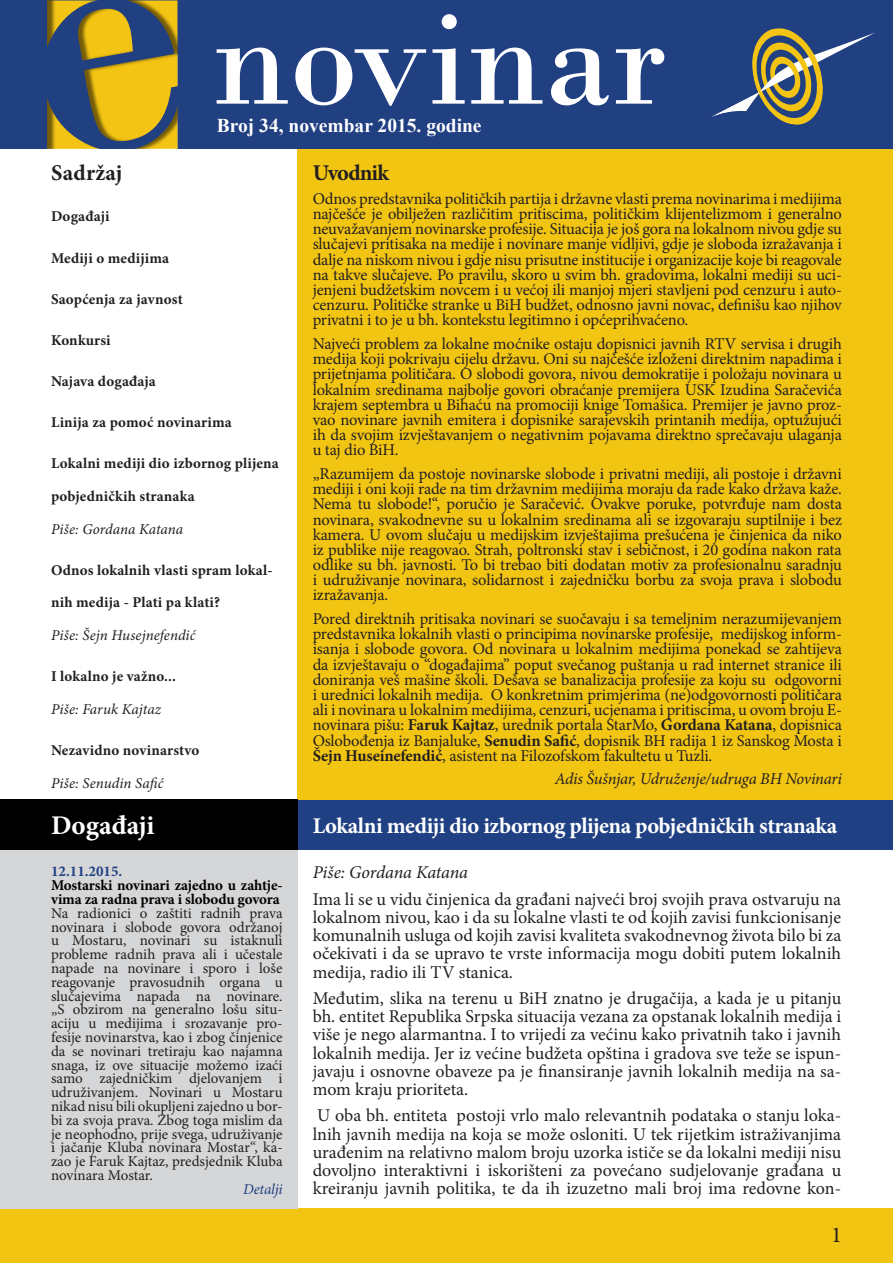
<style>
.page{position:relative;width:893px;height:1263px;background:#fff}
.page>*{position:absolute;margin:0;border:0;box-sizing:border-box;transform-origin:0 0}
.t1{font:700 27px "Minion Pro";color:#fff}
.t2{font:700 22.5px "Minion Pro";letter-spacing:-.02em;color:#fff}
.t3{font:700 22.5px "Minion Pro";letter-spacing:-.04em;color:#231f20}
.t4{font:700 22.5px "Minion Pro";letter-spacing:.01em;color:#231f20}
.t5{font:22.5px "Minion Pro";color:#231f20}
.t6{font:700 19.5px "Times New Roman";color:#fff}
.t7{font:18px/18.1px "Minion Pro";color:#231f20;text-align:justify}
.t8{font:italic 18px "Minion Pro";letter-spacing:-.01em;color:#231f20}
.t9{font:16.5px/15.1px "Minion Pro";letter-spacing:-.01em;color:#231f20;text-align:justify}
.t10{font:italic 16.5px "Minion Pro";letter-spacing:-.02em;color:#231f20}
.t11{font:15px/13.8px "Minion Pro";color:#231f20;text-align:justify}
.t12{font:700 15px/32.7px "Minion Pro";letter-spacing:.01em;color:#231f20}
.t13{font:italic 15px "Minion Pro";letter-spacing:.005em;color:#231f20}
.t14{font:700 15px/13.8px "Minion Pro";letter-spacing:-.01em;color:#000}
.t15{font:700 15px "Minion Pro";color:#1f4082}
.t16{font:italic 15px "Minion Pro";letter-spacing:-.01em;color:#1f4082}
.s1{font-weight:700}
</style>
<div class="page">
<div style="left:0;top:1209px;width:893px;height:54px;background:#f3c513"></div>
<div style="left:0;top:799px;width:893px;height:51px;background:#1f4082"></div>
<svg style="left:47px;top:0;width:131px;height:149px;background:#8e8241"></svg>
<div style="left:0;top:0;width:47px;height:149px;background:#214082"></div>
<div style="left:178px;top:0;width:715px;height:149px;background:#214082"></div>
<svg style="left:711px;top:28px;width:163px;height:97px"></svg>
<svg style="left:217px;top:48px;width:71px;height:56px"></svg>
<svg style="left:295px;top:48px;width:131px;height:58px"></svg>
<svg style="left:432px;top:14px;width:33px;height:90px"></svg>
<svg style="left:471px;top:48px;width:71px;height:56px"></svg>
<svg style="left:551px;top:48px;width:58px;height:57px"></svg>
<svg style="left:616px;top:48px;width:48px;height:56px"></svg>
<div style="left:298px;top:149px;width:595px;height:650px;background:#f3c513"></div>
<div style="left:0;top:799px;width:298px;height:51px;background:#000"></div>
<div style="left:0;top:850px;width:298px;height:359px;background:#d5d6d8"></div>
<p class="t6" style="left:217px;top:112px;width:266px">Broj 34, novembar 2015. godine</p>
<h2 class="t4" style="left:51px;top:157px;width:73px">Sadržaj</h2>
<p class="t12" style="left:51px;top:200px;width:60px">Događaji</p>
<p class="t12" style="left:51px;top:241px;width:120px">Mediji o medijima</p>
<p class="t12" style="left:51px;top:282px;width:133px">Saopćenja za javnost</p>
<p class="t12" style="left:51px;top:323px;width:61px">Konkursi</p>
<p class="t12" style="left:51px;top:365px;width:106px">Najava događaja</p>
<p class="t12" style="left:51px;top:406px;width:182px">Linija za pomoć novinarima</p>
<p class="t12" style="left:51px;top:447px;width:229px">Lokalni mediji dio izbornog plijena pobjedničkih stranaka</p>
<p class="t13" style="left:51px;top:519px;width:134px">Piše: Gordana Katana</p>
<p class="t12" style="left:51px;top:553px;width:223px">Odnos lokalnih vlasti spram lokal&shy;nih medija - Plati pa klati?</p>
<p class="t13" style="left:51px;top:625px;width:146px">Piše: Šejn Husejnefendić</p>
<p class="t12" style="left:51px;top:660px;width:126px">I lokalno je važno...</p>
<p class="t13" style="left:51px;top:699px;width:112px">Piše: Faruk Kajtaz</p>
<p class="t12" style="left:51px;top:734px;width:150px">Nezavidno novinarstvo</p>
<p class="t13" style="left:51px;top:773px;width:114px">Piše: Senudin Safić</p>
<h1 class="t1" style="left:51px;top:806px;width:105px">Događaji</h1>
<p class="t15" style="left:51px;top:861px;width:73px">12.11.2015.</p>
<p class="t14" style="left:51px;top:878px;width:233px">Mostarski novinari zajedno u zahtje&shy;vima za radna prava i slobodu govora</p>
<p class="t11" style="left:51px;top:906px;width:233px">Na radionici o zaštiti radnih prava novinara i slobode govora održanoj u Mostaru, novinari su istaknuli probleme radnih prava ali i učestale napade na novinare i sporo i loše reagovanje pravosudnih organa u slučajevima napada na novinare. „S obzirom na generalno lošu situ&shy;aciju u medijima i srozavanje pro&shy;fesije novinarstva, kao i zbog činjenice da se novinari tretiraju kao najamna snaga, iz ove situacije možemo izaći samo zajedničkim djelovanjem i udruživanjem. Novinari u Mostaru nikad nisu bili okupljeni zajedno u bor&shy;bi za svoja prava. Zbog toga mislim da je neophodno, prije svega, udruživanje i jačanje Kluba novinara Mostar“, ka&shy;zao je Faruk Kajtaz, predsjednik Kluba novinara Mostar.</p>
<p class="t16" style="left:243px;top:1179px;width:41px">Detalji</p>
<h2 class="t3" style="left:313px;top:157px;width:78px">Uvodnik</h2>
<p class="t9" style="left:313px;top:191px;width:531px">Odnos predstavnika političkih partija i državne vlasti prema novinarima i medijima najčešće je obilježen različitim pritiscima, političkim klijentelizmom i generalno neuvažavanjem novinarske profesije. Situacija je još gora na lokalnom nivou gdje su slučajevi pritisaka na medije i novinare manje vidljivi, gdje je sloboda izražavanja i dalje na niskom nivou i gdje nisu prisutne institucije i organizacije koje bi reagovale na takve slučajeve. Po pravilu, skoro u svim bh. gradovima, lokalni mediji su uci&shy;jenjeni budžetskim novcem i u većoj ili manjoj mjeri stavljeni pod cenzuru i auto&shy;cenzuru. Političke stranke u BiH budžet, odnosno javni novac, definišu kao njihov privatni i to je u bh. kontekstu legitimno i općeprihvaćeno.</p>
<p class="t9" style="left:313px;top:336px;width:531px">Najveći problem za lokalne moćnike ostaju dopisnici javnih RTV servisa i drugih medija koji pokrivaju cijelu državu. Oni su najčešće izloženi direktnim napadima i prijetnjama političara. O slobodi govora, nivou demokratije i položaju novinara u lokalnim sredinama najbolje govori obraćanje premijera USK Izudina Saračevića krajem septembra u Bihaću na promociji knige Tomašica. Premijer je javno proz&shy;vao novinare javnih emitera i dopisnike sarajevskih printanih medija, optužujući ih da svojim izvještavanjem o negativnim pojavama direktno sprečavaju ulaganja u taj dio BiH.</p>
<p class="t9" style="left:313px;top:466px;width:531px">„Razumijem da postoje novinarske slobode i privatni mediji, ali postoje i državni mediji i oni koji rade na tim državnim medijima moraju da rade kako država kaže.<br>Nema tu slobode!“, poručio je Saračević. Ovakve poruke, potvrđuje nam dosta novinara, svakodnevne su u lokalnim sredinama ali se izgovaraju suptilnije i bez kamera. U ovom slučaju u medijskim izvještajima prešućena je činjenica da niko iz publike nije reagovao. Strah, poltronski stav i sebičnost, i 20 godina nakon rata odlike su bh. javnosti. To bi trebao biti dodatan motiv za profesionalnu saradnju i udruživanje novinara, solidarnost i zajedničku borbu za svoja prava i slobodu izražavanja.</p>
<p class="t9" style="left:313px;top:611px;width:531px">Pored direktnih pritisaka novinari se suočavaju i sa temeljnim nerazumijevanjem predstavnika lokalnih vlasti o principima novinarske profesije, medijskog inform&shy;isanja i slobode govora. Od novinara u lokalnim medijima ponekad se zahtijeva da izvještavaju o “događajima” poput svečanog puštanja u rad internet stranice ili doniranja veš mašine školi. Dešava se banalizacija profesije za koju su odgovorni i urednici lokalnih medija. O konkretnim primjerima (ne)odgovornosti političara ali i novinara u lokalnim medijima, cenzuri, ucjenama i pritiscima, u ovom broju E&shy;novinara pišu: <span class="s1">Faruk Kajtaz</span>, urednik portala StarMo, <span class="s1">Gordana Katana</span>, dopisnica Oslobođenja iz Banjaluke, <span class="s1">Senudin Safić</span>, dopisnik BH radija 1 iz Sanskog Mosta i <span class="s1">Šejn Huseinefendić</span>, asistent na Filozofskom fakultetu u Tuzli.</p>
<p class="t10" style="left:555px;top:768px;width:289px">Adis Šušnjar, Udruženje/udruga BH Novinari</p>
<h2 class="t2" style="left:313px;top:810px;width:526px">Lokalni mediji dio izbornog plijena pobjedničkih stranaka</h2>
<p class="t8" style="left:313px;top:860px;width:157px">Piše: Gordana Katana</p>
<p class="t7" style="left:313px;top:890px;width:530px">Ima li se u vidu činjenica da građani najveći broj svojih prava ostvaruju na lokalnom nivou, kao i da su lokalne vlasti te od kojih zavisi funkcionisanje komunalnih usluga od kojih zavisi kvaliteta svakodnevnog života bilo bi za očekivati i da se upravo te vrste informacija mogu dobiti putem lokalnih medija, radio ili TV stanica.</p>
<p class="t7" style="left:313px;top:989px;width:530px">Međutim, slika na terenu u BiH znatno je drugačija, a kada je u pitanju bh. entitet Republika Srpska situacija vezana za opstanak lokalnih medija i više je nego alarmantna. I to vrijedi za većinu kako privatnih tako i javnih lokalnih medija. Jer iz većine budžeta opština i gradova sve teže se ispun&shy;javaju i osnovne obaveze pa je finansiranje javnih lokalnih medija na sa&shy;mom kraju prioriteta.</p>
<p class="t7" style="left:313px;top:1107px;width:530px">U oba bh. entiteta postoji vrlo malo relevantnih podataka o stanju loka&shy;lnih javnih medija na koja se može osloniti. U tek rijetkim istraživanjima urađenim na relativno malom broju uzorka ističe se da lokalni mediji nisu dovoljno interaktivni i iskorišteni za povećano sudjelovanje građana u kreiranju javnih politika, te da ih izuzetno mali broj ima redovne kon-</p>
<h2 class="t5" style="left:831px;top:1220px;width:12px">1</h2>
</div>
